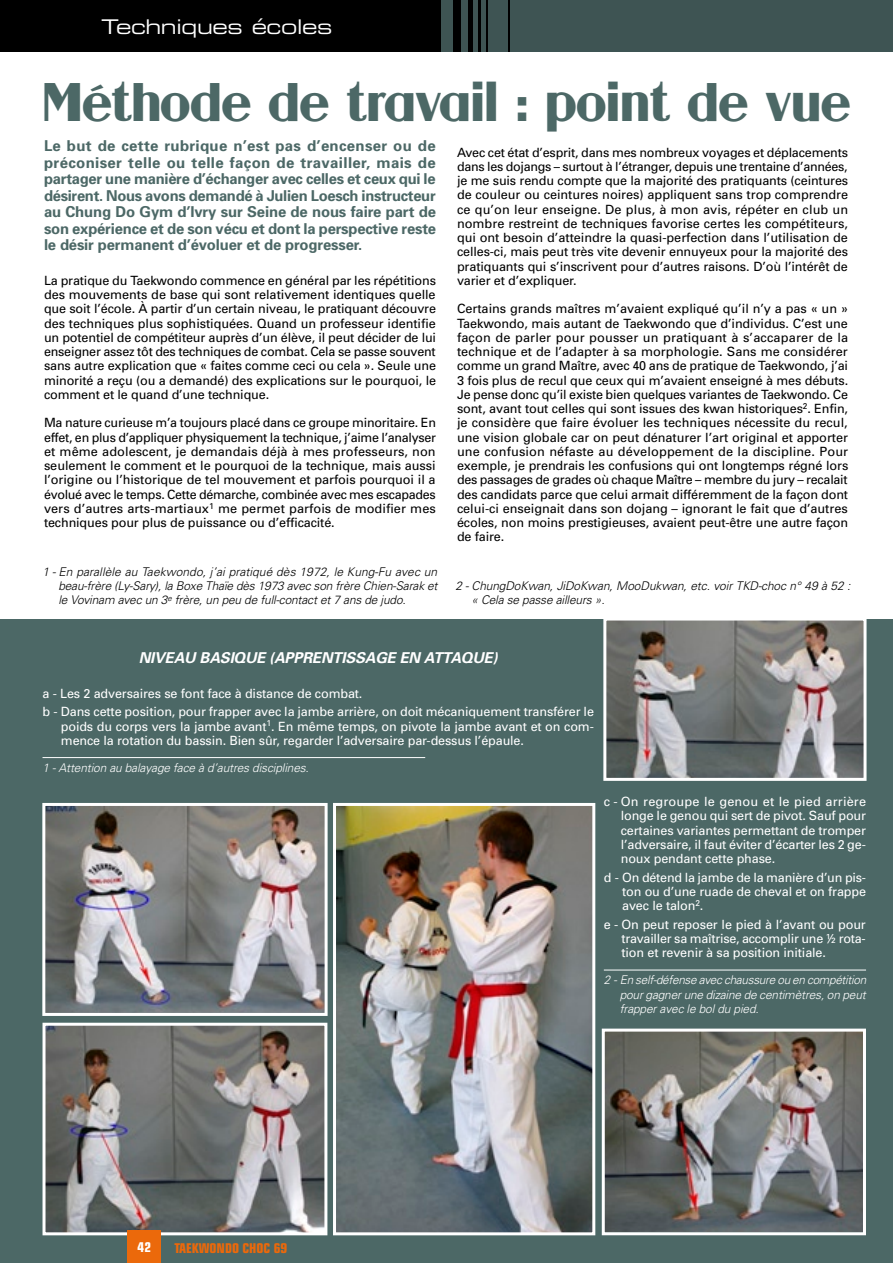
<style>
.page{position:relative;width:893px;height:1263px;background:#fff}
.page>*{position:absolute;margin:0;border:0;box-sizing:border-box;transform-origin:0 0}
.t1{font:45px "Guanine";color:#4c6866}
.t2{font:20.25px "Eurostile Extended Two";letter-spacing:-.02em;color:#fff}
.t3{font:700 15px/16.5px "Univers";letter-spacing:-.01em;color:#4c6866;text-align:justify}
.t4{font:italic 700 15px "Univers";letter-spacing:-.01em;color:#fff}
.t5{font:700 condensed 13.5px "Eurostile";color:#eb690b}
.t6{font:700 condensed 13.5px "Eurostile";color:#fff}
.t7{font:12.75px/14.2px "Univers";letter-spacing:-.01em;color:#000;text-align:justify}
.t8{font:12.75px/14.2px "Univers";letter-spacing:-.01em;color:#fff;text-align:justify}
.t9{font:italic 300 12px/14.2px "Univers";letter-spacing:-.01em;color:#000;text-align:justify}
.t10{font:italic 300 12px/14.2px "Univers";letter-spacing:-.01em;color:#fff;text-align:justify}
</style>
<div class="page">
<div style="left:0;top:619px;width:893px;height:644px;background:#4c6866"></div>
<div style="left:0;top:0;width:893px;height:51px;background:#3e5453"></div>
<div style="left:0;top:0;width:429px;height:51px;background:#000"></div>
<div style="left:429px;top:0;width:12px;height:51px;background:#000"></div>
<div style="left:453px;top:0;width:8px;height:51px;background:#000"></div>
<hr style="left:468px;top:0;width:4px;height:51px;background:#000">
<hr style="left:479px;top:0;width:2px;height:51px;background:#000">
<hr style="left:486px;top:0;width:1px;height:51px;background:#000">
<hr style="left:508px;top:0;width:1px;height:51px;background:#000">
<hr style="left:43px;top:757px;width:382px;height:1px;background:#fff">
<img style="left:607px;top:621px;width:255px;height:156px">
<div style="left:603px;top:617px;width:263px;height:164px;border:3px solid #fff"></div>
<img style="left:46px;top:807px;width:278px;height:205px">
<div style="left:42px;top:803px;width:286px;height:213px;border:3px solid #fff"></div>
<img style="left:47px;top:1027px;width:276px;height:204px">
<div style="left:43px;top:1023px;width:284px;height:212px;border:3px solid #fff"></div>
<img style="left:606px;top:1032px;width:256px;height:199px">
<div style="left:602px;top:1028px;width:264px;height:207px;border:3px solid #fff"></div>
<img style="left:337px;top:807px;width:254px;height:424px">
<div style="left:333px;top:803px;width:262px;height:432px;border:3px solid #fff"></div>
<hr style="left:604px;top:970px;width:262px;height:1px;background:#fff">
<div style="left:128px;top:1230px;width:33px;height:33px;background:#eb690b"></div>
<h2 class="t2" style="left:101px;top:12px;width:233px">Techniques écoles</h2>
<h1 class="t1" style="left:43px;top:73px;width:810px">Méthode de travail : point de vue</h1>
<p class="t3" style="left:44px;top:137px;width:394px">Le but de cette rubrique n’est pas d’encenser ou de préconiser telle ou telle façon de travailler, mais de partager une manière d’échanger avec celles et ceux qui le désirent. Nous avons demandé à Julien Loesch instructeur au Chung Do Gym d’Ivry sur Seine de nous faire part de son expérience et de son vécu et dont la perspective reste le désir permanent d’évoluer et de progresser.</p>
<p class="t7" style="left:44px;top:273px;width:394px">La pratique du Taekwondo commence en général par les répétitions des mouvements de base qui sont relativement identiques quelle que soit l’école. À partir d’un certain niveau, le pratiquant découvre des techniques plus sophistiquées. Quand un professeur identifie un potentiel de compétiteur auprès d’un élève, il peut décider de lui enseigner assez tôt des techniques de combat. Cela se passe souvent sans autre explication que « faites comme ceci ou cela ». Seule une minorité a reçu (ou a demandé) des explications sur le pourquoi, le comment et le quand d’une technique.</p>
<p class="t7" style="left:44px;top:415px;width:394px">Ma nature curieuse m’a toujours placé dans ce groupe minoritaire. En effet, en plus d’appliquer physiquement la technique, j’aime l’analyser et même adolescent, je demandais déjà à mes professeurs, non seulement le comment et le pourquoi de la technique, mais aussi l’origine ou l’historique de tel mouvement et parfois pourquoi il a évolué avec le temps. Cette démarche, combinée avec mes escapades vers d’autres arts-martiaux<sup>1</sup> me permet parfois de modifier mes techniques pour plus de puissance ou d’efficacité.</p>
<p class="t9" style="left:58px;top:564px;width:381px;text-indent:-16px">1 - En parallèle au Taekwondo, j’ai pratiqué dès 1972, le Kung-Fu avec un beau-frère (Ly-Sary), la Boxe Thaïe dès 1973 avec son frère Chien-Sarak et le Vovinam avec un 3<sup>e</sup> frère, un peu de full-contact et 7 ans de judo.</p>
<p class="t7" style="left:457px;top:145px;width:393px">Avec cet état d’esprit, dans mes nombreux voyages et déplacements dans les dojangs – surtout à l’étranger, depuis une trentaine d’années, je me suis rendu compte que la majorité des pratiquants (ceintures de couleur ou ceintures noires) appliquent sans trop comprendre ce qu’on leur enseigne. De plus, à mon avis, répéter en club un nombre restreint de techniques favorise certes les compétiteurs, qui ont besoin d’atteindre la quasi-perfection dans l’utilisation de celles-ci, mais peut très vite devenir ennuyeux pour la majorité des pratiquants qui s’inscrivent pour d’autres raisons. D’où l’intérêt de varier et d’expliquer.</p>
<p class="t7" style="left:457px;top:301px;width:393px">Certains grands maîtres m’avaient expliqué qu’il n’y a pas « un » Taekwondo, mais autant de Taekwondo que d’individus. C’est une façon de parler pour pousser un pratiquant à s’accaparer de la technique et de l’adapter à sa morphologie. Sans me considérer comme un grand Maître, avec 40 ans de pratique de Taekwondo, j’ai 3 fois plus de recul que ceux qui m’avaient enseigné à mes débuts.<br>Je pense donc qu’il existe bien quelques variantes de Taekwondo. Ce sont, avant tout celles qui sont issues des kwan historiques<sup>2</sup>. Enfin, je considère que faire évoluer les techniques nécessite du recul, une vision globale car on peut dénaturer l’art original et apporter une confusion néfaste au développement de la discipline. Pour exemple, je prendrais les confusions qui ont longtemps régné lors des passages de grades où chaque Maître – membre du jury – recalait des candidats parce que celui armait différemment de la façon dont celui-ci enseignait dans son dojang – ignorant le fait que d’autres écoles, non moins prestigieuses, avaient peut-être une autre façon de faire.</p>
<p class="t9" style="left:471px;top:578px;width:381px;text-indent:-16px">2 - ChungDoKwan, JiDoKwan, MooDukwan, etc. voir TKD-choc n° 49 à 52 : « Cela se passe ailleurs ».</p>
<p class="t4" style="left:139px;top:648px;width:360px">NIVEAU BASIQUE (APPREN TISSAGE EN ATTAQUE)</p>
<p class="t8" style="left:43px;top:684px;width:553px;line-height:18.5px">a - Les 2 adversaires se font face à distance de combat.<br>b - Dans cette position, pour frapper avec la jambe arrière, on doit mécaniquement transférer le</p>
<p class="t8" style="left:61px;top:719px;width:534px">poids du corps vers la jambe avant<sup>1</sup>. En même temps, on pivote la jambe avant et on com&shy;mence la rotation du bassin. Bien sûr, regarder l’adversaire par-dessus l’épaule.</p>
<p class="t10" style="left:43px;top:760px;width:268px">1 - Attention au balayage face à d’autres disciplines.</p>
<p class="t8" style="left:621px;top:794px;width:247px;text-indent:-17px">c - On regroupe le genou et le pied arrière longe le genou qui sert de pivot. Sauf pour certaines variantes permettant de tromper l’adversaire, il faut éviter d’écarter les 2 ge&shy;noux pendant cette phase.</p>
<p class="t8" style="left:622px;top:870px;width:245px;text-indent:-18px">d - On détend la jambe de la manière d’un pis&shy;ton ou d’une ruade de cheval et on frappe avec le talon<sup>2</sup>.</p>
<p class="t8" style="left:621px;top:917px;width:246px;text-indent:-18px">e - On peut reposer le pied à l’avant ou pour travailler sa maîtrise, accomplir une ½ rota&shy;tion et revenir à sa position initiale.</p>
<p class="t10" style="left:620px;top:972px;width:248px;text-indent:-16px">2 - En self-défense avec chaussure ou en compétition pour gagner une dizaine de centimètres, on peut frapper avec le bol du pied.</p>
<p class="t6" style="left:138px;top:1239px;width:15px">42</p>
<p class="t5" style="left:174px;top:1240px;width:114px">TAEKWONDO CHOC 69</p>
</div>
